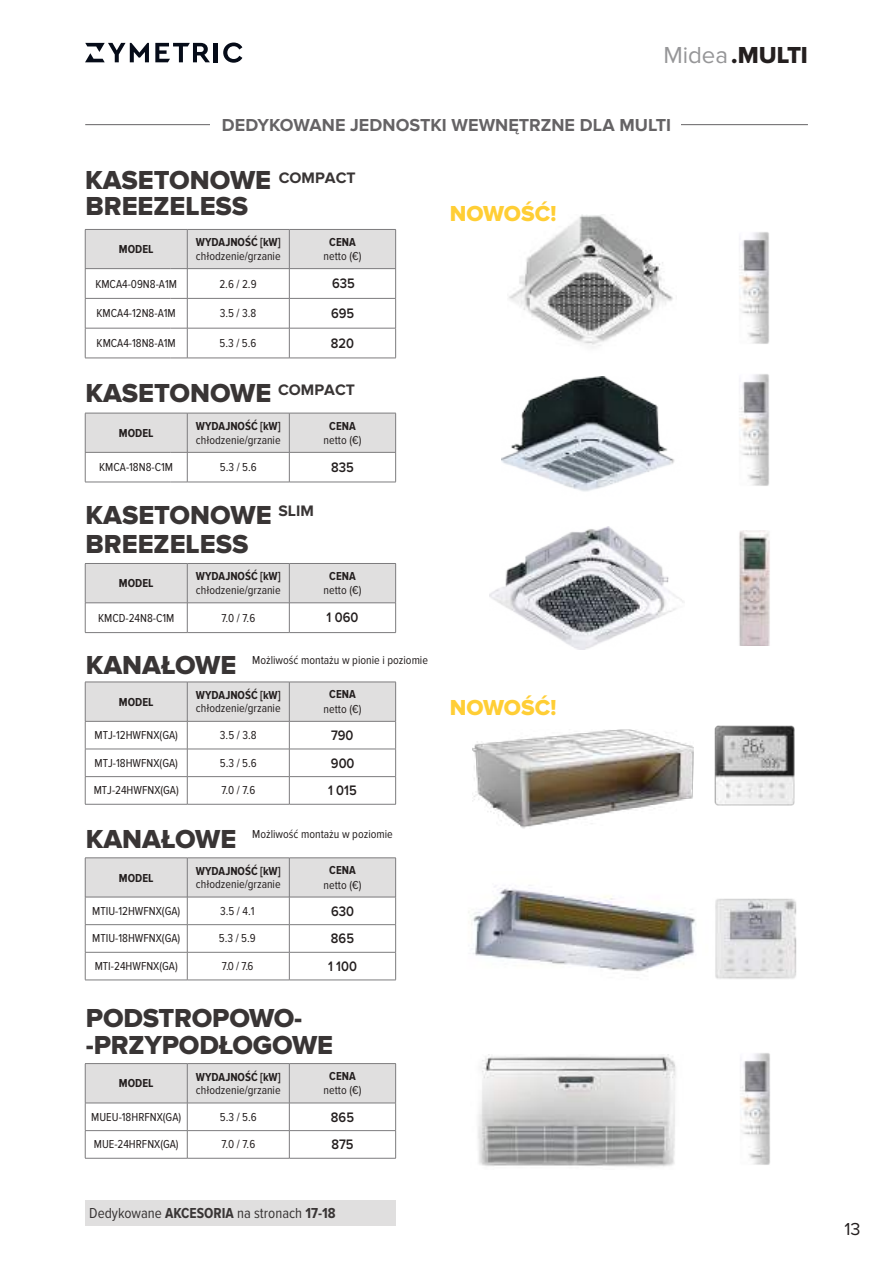
<style>
.page{position:relative;width:893px;height:1263px;background:#fff}
.page>*{position:absolute;margin:0;border:0;box-sizing:border-box;transform-origin:0 0}
.t1{font:27px/28.5px "Proxima Nova Extrabld";color:#393535}
.t2{font:24px "Proxima Nova Extrabld";letter-spacing:-.005em;color:#241f1f}
.t3{font:22.5px "Proxima Nova Extrabld";color:#ffce35}
.t4{font:700 18px "Proxima Nova";color:#656365}
.t5{font:18px "Proxima Nova";color:#241f1f}
.t6{font:700 15.75px "Proxima Nova";color:#393535}
.t7{font:15px "Proxima Nova Cond";color:#393535}
.t8{font:600 14.25px "Proxima Nova";color:#241f1f;scale:.9 1}
.t9{font:12px "Proxima Nova Cond";color:#241f1f}
.t10{font:700 12px "Proxima Nova Cond";color:#241f1f}
.s1{font-family:"Proxima Nova";color:#969698}
.s2{font-weight:700}
</style>
<div class="page">
<img style="left:468px;top:885px;width:228px;height:87px">
<hr style="left:85px;top:857px;width:102px;height:1px;background:#7d7c7e">
<hr style="left:187px;top:857px;width:102px;height:1px;background:#7d7c7e">
<hr style="left:289px;top:857px;width:107px;height:1px;background:#7d7c7e">
<img style="left:714px;top:726px;width:80px;height:79px">
<hr style="left:85px;top:124px;width:723px;height:1px;background:#656365">
<div style="left:210px;top:123px;width:471px;height:18px;background:#fff"></div>
<hr style="left:214px;top:43px;width:4px;height:19px;background:#060c19">
<svg style="left:223px;top:43px;width:19px;height:20px"></svg>
<svg style="left:155px;top:43px;width:55px;height:19px"></svg>
<svg style="left:85px;top:43px;width:64px;height:19px"></svg>
<div style="left:85px;top:1200px;width:310px;height:26px;background:#e0dfdf"></div>
<hr style="left:85px;top:328px;width:1px;height:30px;background:#7d7c7e">
<svg style="left:85px;top:229px;width:311px;height:100px"></svg>
<hr style="left:187px;top:328px;width:102px;height:1px;background:#7d7c7e">
<hr style="left:187px;top:328px;width:1px;height:30px;background:#7d7c7e">
<hr style="left:289px;top:328px;width:107px;height:1px;background:#7d7c7e">
<hr style="left:289px;top:328px;width:1px;height:30px;background:#7d7c7e">
<hr style="left:395px;top:328px;width:1px;height:30px;background:#7d7c7e">
<hr style="left:85px;top:358px;width:85px;height:1px;background:#7d7c7e">
<svg style="left:170px;top:358px;width:17px;height:1px"></svg>
<hr style="left:187px;top:358px;width:102px;height:1px;background:#7d7c7e">
<hr style="left:289px;top:358px;width:107px;height:1px;background:#7d7c7e">
<img style="left:739px;top:232px;width:30px;height:112px">
<img style="left:509px;top:214px;width:164px;height:134px">
<img style="left:502px;top:376px;width:173px;height:116px">
<img style="left:739px;top:374px;width:30px;height:112px">
<svg style="left:85px;top:563px;width:311px;height:69px"></svg>
<hr style="left:85px;top:632px;width:102px;height:1px;background:#7d7c7e">
<hr style="left:187px;top:632px;width:102px;height:1px;background:#7d7c7e">
<hr style="left:289px;top:632px;width:107px;height:1px;background:#7d7c7e">
<img style="left:739px;top:530px;width:31px;height:115px">
<img style="left:490px;top:527px;width:194px;height:122px">
<svg style="left:85px;top:682px;width:311px;height:122px"></svg>
<hr style="left:85px;top:804px;width:102px;height:1px;background:#7d7c7e">
<hr style="left:187px;top:804px;width:102px;height:1px;background:#7d7c7e">
<hr style="left:289px;top:804px;width:107px;height:1px;background:#7d7c7e">
<hr style="left:85px;top:721px;width:102px;height:1px;background:#7d7c7e">
<hr style="left:187px;top:721px;width:102px;height:1px;background:#7d7c7e">
<hr style="left:289px;top:721px;width:107px;height:1px;background:#7d7c7e">
<img style="left:473px;top:730px;width:221px;height:99px">
<svg style="left:85px;top:858px;width:311px;height:122px"></svg>
<hr style="left:85px;top:980px;width:102px;height:1px;background:#7d7c7e">
<hr style="left:187px;top:980px;width:102px;height:1px;background:#7d7c7e">
<hr style="left:289px;top:980px;width:107px;height:1px;background:#7d7c7e">
<hr style="left:85px;top:897px;width:102px;height:1px;background:#7d7c7e">
<hr style="left:187px;top:897px;width:102px;height:1px;background:#7d7c7e">
<hr style="left:289px;top:897px;width:107px;height:1px;background:#7d7c7e">
<img style="left:715px;top:898px;width:82px;height:81px">
<svg style="left:85px;top:1063px;width:311px;height:95px"></svg>
<hr style="left:85px;top:1158px;width:102px;height:1px;background:#7d7c7e">
<hr style="left:187px;top:1158px;width:102px;height:1px;background:#7d7c7e">
<hr style="left:289px;top:1158px;width:107px;height:1px;background:#7d7c7e">
<img style="left:478px;top:1054px;width:198px;height:113px">
<img style="left:740px;top:1053px;width:30px;height:112px">
<svg style="left:85px;top:413px;width:311px;height:40px;background:#dcdbdb"></svg>
<hr style="left:187px;top:452px;width:102px;height:1px;background:#7d7c7e">
<hr style="left:289px;top:452px;width:107px;height:1px;background:#7d7c7e">
<hr style="left:85px;top:452px;width:1px;height:30px;background:#7d7c7e">
<hr style="left:187px;top:452px;width:1px;height:30px;background:#7d7c7e">
<hr style="left:289px;top:452px;width:1px;height:30px;background:#7d7c7e">
<hr style="left:395px;top:452px;width:1px;height:30px;background:#7d7c7e">
<hr style="left:85px;top:482px;width:85px;height:1px;background:#7d7c7e">
<svg style="left:170px;top:482px;width:17px;height:1px"></svg>
<hr style="left:187px;top:482px;width:102px;height:1px;background:#7d7c7e">
<hr style="left:289px;top:482px;width:107px;height:1px;background:#7d7c7e">
<h2 class="t2" style="left:663px;top:44px;width:146px"><span class="s1">Midea</span>.MULTI</h2>
<h3 class="t4" style="left:222px;top:114px;width:451px">DEDYKOWANE JEDNOSTKI WEWNĘTRZNE DLA MULTI</h3>
<h1 class="t1" style="left:85px;top:167px;width:187px">KASETONOWE</h1>
<h1 class="t1" style="left:85px;top:193px;width:164px">BREEZELESS</h1>
<h3 class="t6" style="left:279px;top:168px;width:78px">COMPACT</h3>
<p class="t10" style="left:119px;top:242px;width:36px">MODEL</p>
<p class="t10" style="left:196px;top:236px;width:86px">WYDAJNOŚĆ [kW]</p>
<p class="t9" style="left:196px;top:249px;width:86px">chłodzenie/grzanie</p>
<p class="t10" style="left:329px;top:235px;width:28px">CENA</p>
<p class="t9" style="left:324px;top:250px;width:39px">netto (€)</p>
<p class="t9" style="left:95px;top:277px;width:83px">KMCA4-09N8-A1M</p>
<p class="t9" style="left:219px;top:277px;width:39px">2.6 / 2.9</p>
<p class="t8" style="left:332px;top:277px;width:27px">635</p>
<p class="t9" style="left:97px;top:307px;width:81px">KMCA4-12N8-A1M</p>
<p class="t9" style="left:220px;top:307px;width:38px">3.5 / 3.8</p>
<p class="t8" style="left:331px;top:307px;width:27px">695</p>
<p class="t9" style="left:97px;top:336px;width:81px">KMCA4-18N8-A1M</p>
<p class="t9" style="left:220px;top:336px;width:38px">5.3 / 5.6</p>
<p class="t8" style="left:331px;top:337px;width:27px">820</p>
<h1 class="t1" style="left:85px;top:380px;width:187px">KASETONOWE</h1>
<h3 class="t6" style="left:278px;top:380px;width:78px">COMPACT</h3>
<p class="t10" style="left:119px;top:426px;width:36px">MODEL</p>
<p class="t10" style="left:196px;top:419px;width:86px">WYDAJNOŚĆ [kW]</p>
<p class="t9" style="left:196px;top:433px;width:86px">chłodzenie/grzanie</p>
<p class="t10" style="left:329px;top:419px;width:28px">CENA</p>
<p class="t9" style="left:324px;top:433px;width:39px">netto (€)</p>
<p class="t9" style="left:99px;top:460px;width:75px">KMCA-18N8-C1M</p>
<p class="t9" style="left:220px;top:460px;width:38px">5.3 / 5.6</p>
<p class="t8" style="left:331px;top:461px;width:27px">835</p>
<h1 class="t1" style="left:86px;top:502px;width:230px">KASETONOWE <sup>SLIM<br></sup>BREEZELESS</h1>
<p class="t10" style="left:119px;top:576px;width:36px">MODEL</p>
<p class="t10" style="left:196px;top:570px;width:86px">WYDAJNOŚĆ [kW]</p>
<p class="t9" style="left:196px;top:583px;width:86px">chłodzenie/grzanie</p>
<p class="t10" style="left:329px;top:569px;width:28px">CENA</p>
<p class="t9" style="left:324px;top:584px;width:39px">netto (€)</p>
<p class="t9" style="left:98px;top:611px;width:78px">KMCD-24N8-C1M</p>
<p class="t9" style="left:221px;top:611px;width:35px">7.0 / 7.6</p>
<p class="t8" style="left:327px;top:611px;width:37px">1 060</p>
<h1 class="t1" style="left:86px;top:652px;width:152px">KANAŁOWE</h1>
<p class="t9" style="left:252px;top:654px;width:177px">Możliwość montażu w pionie i poziomie</p>
<p class="t10" style="left:119px;top:695px;width:36px">MODEL</p>
<p class="t10" style="left:196px;top:688px;width:86px">WYDAJNOŚĆ [kW]</p>
<p class="t9" style="left:196px;top:702px;width:86px">chłodzenie/grzanie</p>
<p class="t10" style="left:329px;top:688px;width:28px">CENA</p>
<p class="t9" style="left:324px;top:702px;width:39px">netto (€)</p>
<p class="t9" style="left:95px;top:728px;width:85px">MTJ-12HWFNX(GA)</p>
<p class="t9" style="left:220px;top:728px;width:38px">3.5 / 3.8</p>
<p class="t8" style="left:331px;top:729px;width:26px">790</p>
<p class="t9" style="left:95px;top:756px;width:85px">MTJ-18HWFNX(GA)</p>
<p class="t9" style="left:220px;top:756px;width:38px">5.3 / 5.6</p>
<p class="t8" style="left:331px;top:756px;width:28px">900</p>
<p class="t9" style="left:94px;top:784px;width:87px">MTJ-24HWFNX(GA)</p>
<p class="t9" style="left:221px;top:784px;width:35px">7.0 / 7.6</p>
<p class="t8" style="left:328px;top:784px;width:33px">1 015</p>
<h1 class="t1" style="left:86px;top:826px;width:152px">KANAŁOWE</h1>
<p class="t9" style="left:252px;top:828px;width:142px">Możliwość montażu w poziomie</p>
<p class="t10" style="left:119px;top:871px;width:36px">MODEL</p>
<p class="t10" style="left:196px;top:864px;width:86px">WYDAJNOŚĆ [kW]</p>
<p class="t9" style="left:196px;top:878px;width:86px">chłodzenie/grzanie</p>
<p class="t10" style="left:329px;top:864px;width:28px">CENA</p>
<p class="t9" style="left:324px;top:878px;width:39px">netto (€)</p>
<p class="t9" style="left:92px;top:904px;width:90px">MTIU-12HWFNX(GA)</p>
<p class="t9" style="left:220px;top:904px;width:36px">3.5 / 4.1</p>
<p class="t8" style="left:331px;top:904px;width:27px">630</p>
<p class="t9" style="left:92px;top:932px;width:90px">MTIU-18HWFNX(GA)</p>
<p class="t9" style="left:219px;top:932px;width:38px">5.3 / 5.9</p>
<p class="t8" style="left:331px;top:932px;width:27px">865</p>
<p class="t9" style="left:95px;top:959px;width:85px">MTI-24HWFNX(GA)</p>
<p class="t9" style="left:222px;top:959px;width:33px">7.0 / 7.6</p>
<p class="t8" style="left:328px;top:959px;width:34px">1 100</p>
<h1 class="t1" style="left:86px;top:1006px;width:248px;line-height:27px">PODSTROPOWO--PRZYPODŁOGOWE</h1>
<p class="t10" style="left:119px;top:1076px;width:36px">MODEL</p>
<p class="t10" style="left:196px;top:1070px;width:86px">WYDAJNOŚĆ [kW]</p>
<p class="t9" style="left:196px;top:1083px;width:86px">chłodzenie/grzanie</p>
<p class="t10" style="left:329px;top:1069px;width:28px">CENA</p>
<p class="t9" style="left:324px;top:1084px;width:39px">netto (€)</p>
<p class="t9" style="left:91px;top:1110px;width:91px">MUEU-18HRFNX(GA)</p>
<p class="t9" style="left:220px;top:1110px;width:38px">5.3 / 5.6</p>
<p class="t8" style="left:331px;top:1110px;width:27px">865</p>
<p class="t9" style="left:94px;top:1138px;width:86px">MUE-24HRFNX(GA)</p>
<p class="t9" style="left:221px;top:1138px;width:35px">7.0 / 7.6</p>
<p class="t8" style="left:331px;top:1138px;width:26px">875</p>
<p class="t7" style="left:89px;top:1205px;width:248px">Dedykowane <span class="s2">AKCESORIA</span> na stronach <span class="s2">17-18</span></p>
<h3 class="t3" style="left:450px;top:203px;width:108px">NOWOŚĆ!</h3>
<h3 class="t3" style="left:450px;top:697px;width:108px">NOWOŚĆ!</h3>
<h3 class="t5" style="left:844px;top:1218px;width:18px">13</h3>
</div>
